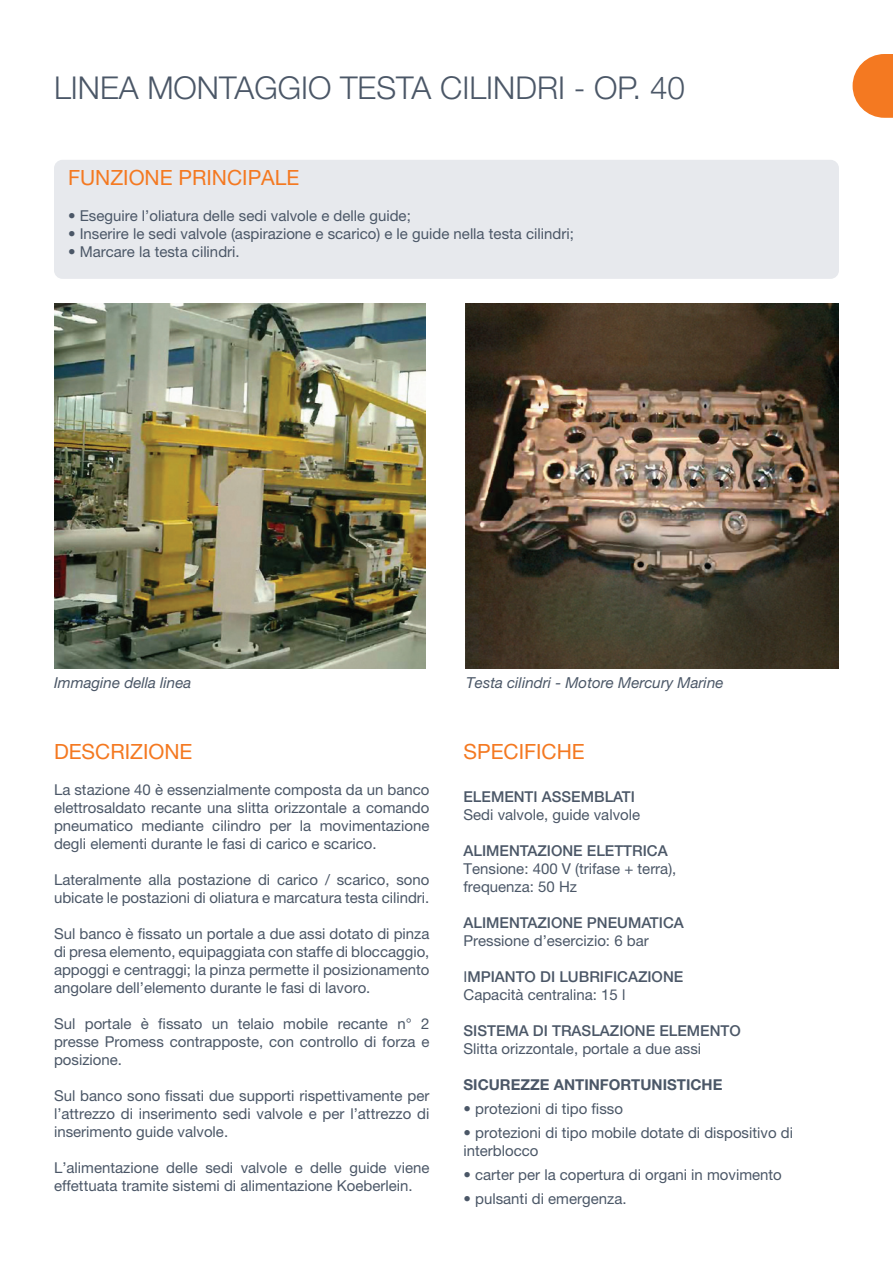
<style>
.page{position:relative;width:893px;height:1263px;background:#fff}
.page>*{position:absolute;margin:0;border:0;box-sizing:border-box;transform-origin:0 0}
.Stile_di_paragrafo_1{font:300 31.5px "Helvetica Neue LT Pro";color:#4b5767}
.Stile_di_paragrafo_1-2{font:21px "Helvetica Neue LT Pro";color:#f47921}
.Stile_di_paragrafo_1-3{font:italic 15.15px "Helvetica Neue LT Pro";color:#4b5767}
.Stile_di_paragrafo_1-4{font:15px/18px "Helvetica Neue LT Pro";color:#4b5767;text-align:justify}
.Stile_di_paragrafo_1-5{font:500 15px "Helvetica Neue LT Pro";color:#4b5767}
.Stile_di_paragrafo_1-6{font:700 15px "Helvetica Neue LT Pro";color:#4b5767}
.s1{font-weight:400}
</style>
<div class="page">
<svg style="left:853px;top:54px;width:40px;height:64px"></svg>
<div style="left:54px;top:160px;width:785px;height:119px;background:#e7e9ed;border-radius:9px"></div>
<img style="left:54px;top:303px;width:372px;height:365px">
<img style="left:466px;top:303px;width:373px;height:365px">
<p class="Stile_di_paragrafo_1" style="left:54px;top:68px;width:633px">LINEA MONTAGGIO TESTA CILINDRI - OP. 40</p>
<p class="Stile_di_paragrafo_1-2" style="left:68px;top:165px;width:233px">FUNZIONE PRINCIPALE</p>
<p class="Stile_di_paragrafo_1-4" style="left:68px;top:207px;width:344px">• Eseguire l’oliatura delle sedi valvole e delle guide;</p>
<p class="Stile_di_paragrafo_1-4" style="left:68px;top:225px;width:507px">• Inserire le sedi valvole (aspirazione e scarico) e le guide nella testa cilindri;</p>
<p class="Stile_di_paragrafo_1-4" style="left:68px;top:243px;width:173px">• Marcare la testa cilindri.</p>
<p class="Stile_di_paragrafo_1-3" style="left:54px;top:673px;width:139px">Immagine della linea</p>
<p class="Stile_di_paragrafo_1-3" style="left:466px;top:673px;width:259px">Testa cilindri - Motore Mercury Marine</p>
<p class="Stile_di_paragrafo_1-2" style="left:54px;top:739px;width:140px">DESCRIZIONE</p>
<p class="Stile_di_paragrafo_1-4" style="left:54px;top:781px;width:377px">La stazione 40 è essenzialmente composta da un banco elettrosaldato recante una slitta orizzontale a comando pneumatico mediante cilindro per la movimentazione degli elementi durante le fasi di carico e scarico.</p>
<p class="Stile_di_paragrafo_1-4" style="left:54px;top:871px;width:377px">Lateralmente alla postazione di carico / scarico, sono ubicate le postazioni di oliatura e marcatura testa cilindri.</p>
<p class="Stile_di_paragrafo_1-4" style="left:54px;top:925px;width:377px">Sul banco è fissato un portale a due assi dotato di pinza di presa elemento, equipaggiata con staffe di bloccaggio, appoggi e centraggi; la pinza permette il posizionamento angolare dell’elemento durante le fasi di lavoro.</p>
<p class="Stile_di_paragrafo_1-4" style="left:54px;top:1015px;width:377px">Sul portale è fissato un telaio mobile recante n° 2 presse Promess contrapposte, con controllo di forza e posizione.</p>
<p class="Stile_di_paragrafo_1-4" style="left:54px;top:1087px;width:377px">Sul banco sono fissati due supporti rispettivamente per l’attrezzo di inserimento sedi valvole e per l’attrezzo di inserimento guide valvole.</p>
<p class="Stile_di_paragrafo_1-4" style="left:54px;top:1159px;width:377px">L’alimentazione delle sedi valvole e delle guide viene effettuata tramite sistemi di alimentazione Koeberlein.</p>
<p class="Stile_di_paragrafo_1-2" style="left:463px;top:739px;width:123px">SPECIFICHE</p>
<p class="Stile_di_paragrafo_1-5" style="left:463px;top:788px;width:173px">ELEMENTI ASSEMBLATI</p>
<p class="Stile_di_paragrafo_1-4" style="left:463px;top:806px;width:178px">Sedi valvole, guide valvole</p>
<p class="Stile_di_paragrafo_1-5" style="left:463px;top:842px;width:206px">ALIMENTAZIONE ELETTRICA</p>
<p class="Stile_di_paragrafo_1-4" style="left:463px;top:860px;width:214px">Tensione: 400 V (trifase + terra),</p>
<p class="Stile_di_paragrafo_1-4" style="left:463px;top:878px;width:115px">frequenza: 50 Hz</p>
<p class="Stile_di_paragrafo_1-5" style="left:463px;top:914px;width:222px">ALIMENTAZIONE PNEUMATICA</p>
<p class="Stile_di_paragrafo_1-4" style="left:463px;top:932px;width:187px">Pressione d’esercizio: 6 bar</p>
<p class="Stile_di_paragrafo_1-5" style="left:463px;top:968px;width:221px"><span class="s1">I</span>MPIANTO DI LUBRIFICAZIONE</p>
<p class="Stile_di_paragrafo_1-4" style="left:463px;top:986px;width:163px">Capacità centralina: 15 l</p>
<p class="Stile_di_paragrafo_1-5" style="left:463px;top:1022px;width:279px">SISTEMA DI TRASLAZIONE ELEMENTO</p>
<p class="Stile_di_paragrafo_1-4" style="left:463px;top:1040px;width:239px">Slitta orizzontale, portale a due assi</p>
<p class="Stile_di_paragrafo_1-6" style="left:463px;top:1076px;width:260px">SICUREZZE ANTINFORTUNISTICHE</p>
<p class="Stile_di_paragrafo_1-4" style="left:463px;top:1100px;width:161px">• protezioni di tipo fisso</p>
<p class="Stile_di_paragrafo_1-4" style="left:463px;top:1124px;width:331px">• protezioni di tipo mobile dotate di dispositivo di interblocco</p>
<p class="Stile_di_paragrafo_1-4" style="left:463px;top:1166px;width:320px">• carter per la copertura di organi in movimento</p>
<p class="Stile_di_paragrafo_1-4" style="left:463px;top:1190px;width:165px">• pulsanti di emergenza.</p>
</div>
